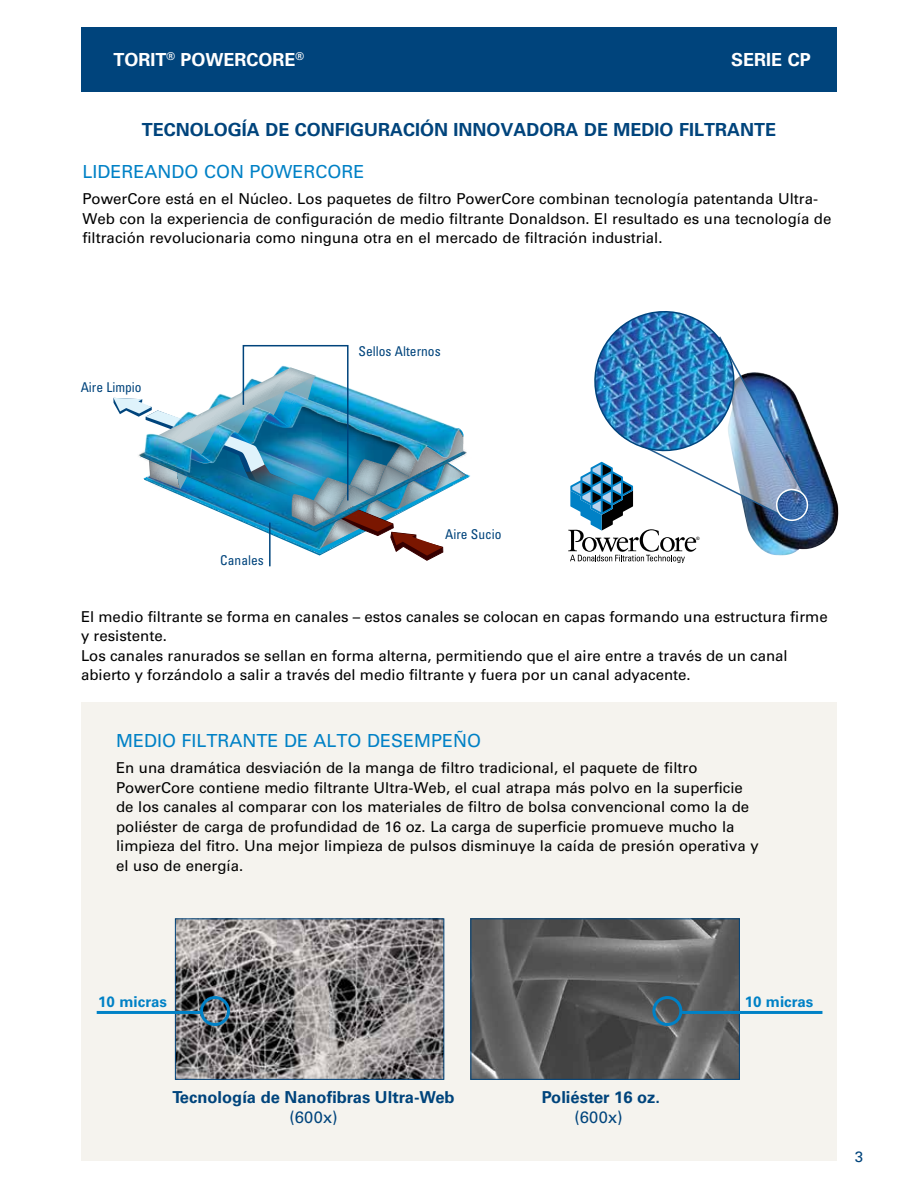
<style>
.page{position:relative;width:918px;height:1188px;background:#fff}
.page>*{position:absolute;margin:0;border:0;box-sizing:border-box;transform-origin:0 0}
.t1{font:18px "Univers LT Std";color:#0081c6}
.t2{font:700 18px "Univers LT Std";color:#00447c}
.t3{font:700 18px "Univers LT Std";color:#fff}
.t4{font:700 16.5px "Univers LT Std";color:#00447c}
.t5{font:16.5px "Univers LT Std";color:#00447c}
.t6{font:15px/19.5px "Univers LT Std";color:#000}
.t7{font:700 15px "Univers LT Std";color:#0081c6}
.t8{font:15px "Univers LT Std";color:#00447c}
.t9{font:condensed 13.5px "Univers LT Std";color:#00447c}
.t10{font:700 4.5px "Sabon";color:#000}
</style>
<div class="page">
<div style="left:81px;top:27px;width:756px;height:65px;background:#00447c"></div>
<div style="left:81px;top:702px;width:756px;height:459px;background:#f5f3ee"></div>
<img style="left:473px;top:920px;width:265px;height:158px">
<div style="left:471px;top:918px;width:269px;height:162px;border:1px solid #00447c"></div>
<img style="left:810px;top:430px;width:29px;height:119px">
<img style="left:568px;top:311px;width:242px;height:252px">
<img style="left:177px;top:920px;width:265px;height:158px">
<div style="left:175px;top:918px;width:269px;height:162px;border:1px solid #00447c"></div>
<hr style="left:269px;top:523px;width:2px;height:43px;background:#00447c">
<img style="left:113px;top:345px;width:356px;height:216px">
<hr style="left:97px;top:1011px;width:105px;height:3px;background:#0081c6">
<hr style="left:682px;top:1011px;width:140px;height:3px;background:#0081c6">
<div style="left:200px;top:996px;width:30px;height:30px;border:3px solid #0081c6;border-radius:50%"></div>
<div style="left:652px;top:996px;width:30px;height:30px;border:3px solid #0081c6;border-radius:50%"></div>
<p class="t3" style="left:113px;top:49px;width:192px">TORIT<sup>®</sup> POWERCORE<sup>®</sup></p>
<p class="t3" style="left:731px;top:49px;width:81px">SERIE CP</p>
<p class="t2" style="left:142px;top:119px;width:636px">TECNOLOGÍA DE CONFIGURACIÓN INNOVADORA DE MEDIO FILTRANTE</p>
<p class="t1" style="left:82px;top:161px;width:284px">LIDEReANDO CON POWERCORE</p>
<p class="t6" style="left:82px;top:189px;width:750px">PowerCore está en el Núcleo. Los paquetes de filtro PowerCore combinan tecnología patentanda Ultra-<br>Web con la experiencia de configuración de medio filtrante Donaldson. El resultado es una tecnología de filtración revolucionaria como ninguna otra en el mercado de filtración industrial.</p>
<p class="t9" style="left:81px;top:379px;width:63px">Aire Limpio</p>
<p class="t9" style="left:359px;top:343px;width:84px">Sellos Alternos</p>
<p class="t9" style="left:220px;top:551px;width:45px">Canales</p>
<p class="t9" style="left:445px;top:525px;width:58px">Aire Sucio</p>
<p class="t10" style="left:696px;top:536px;width:5px">®</p>
<p class="t6" style="left:81px;top:607px;width:748px">El medio filtrante se forma en canales – estos canales se colocan en capas formando una estructura firme y resistente.<br>Los canales ranurados se sellan en forma alterna, permitiendo que el aire entre a través de un canal abierto y forzándolo a salir a través del medio filtrante y fuera por un canal adyacente.</p>
<p class="t1" style="left:116px;top:730px;width:367px">MEDIO FILTRANTE DE ALTO DESEMPEÑO</p>
<p class="t6" style="left:116px;top:758px;width:644px">En una dramática desviación de la manga de filtro tradicional, el paquete de filtro PowerCore contiene medio filtrante Ultra-Web, el cual atrapa más polvo en la superficie de los canales al comparar con los materiales de filtro de bolsa convencional como la de poliéster de carga de profundidad de 16 oz. La carga de superficie promueve mucho la limpieza del fitro. Una mejor limpieza de pulsos disminuye la caída de presión operativa y el uso de energía.</p>
<p class="t7" style="left:98px;top:993px;width:70px">10 micras</p>
<p class="t7" style="left:745px;top:993px;width:70px">10 micras</p>
<p class="t4" style="left:172px;top:1087px;width:284px">Tecnología de Nanofibras Ultra-Web</p>
<p class="t5" style="left:289px;top:1107px;width:50px">(600x)</p>
<p class="t4" style="left:542px;top:1087px;width:120px">Poliéster 16 oz.</p>
<p class="t5" style="left:574px;top:1107px;width:50px">(600x)</p>
<p class="t8" style="left:855px;top:1148px;width:10px">3</p>
</div>
